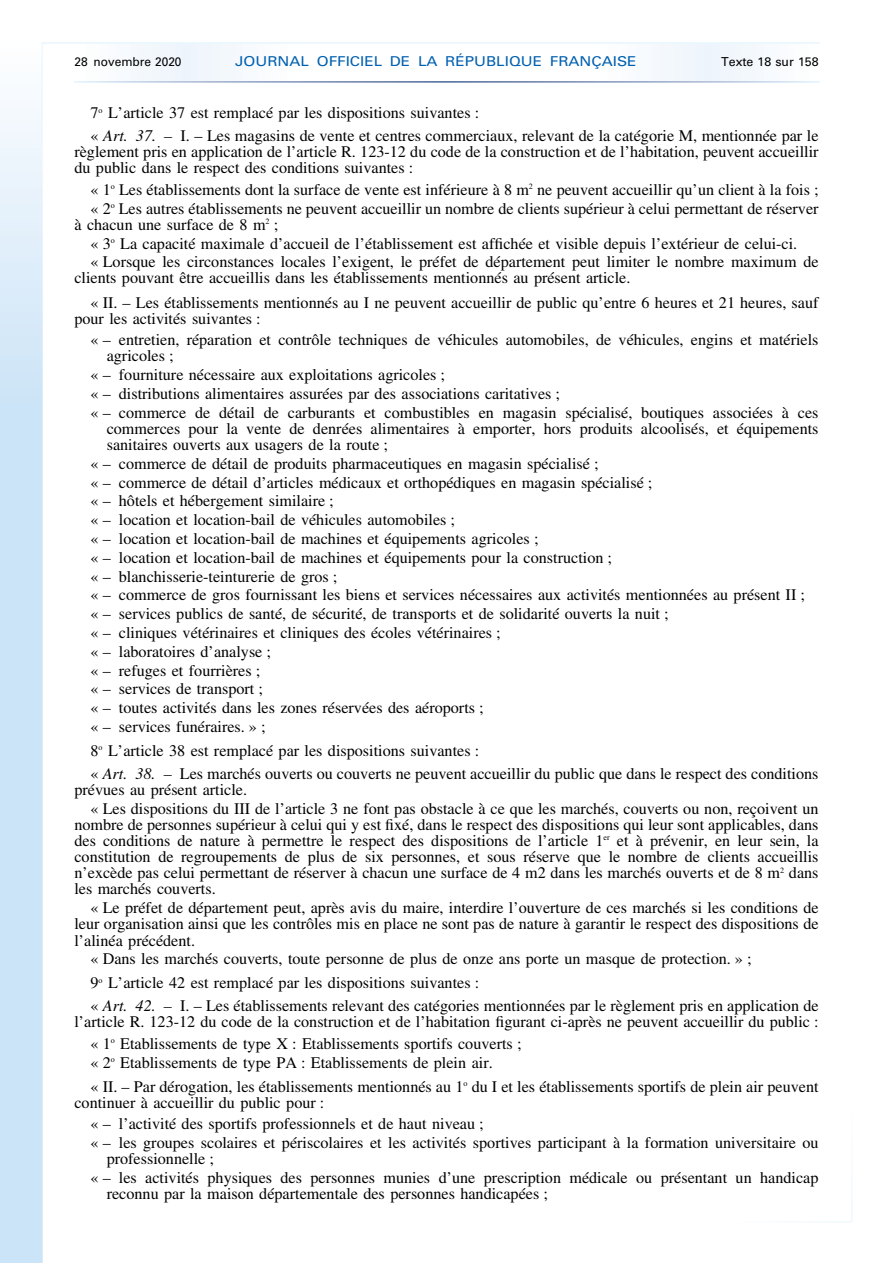
<style>
.page{position:relative;width:893px;height:1263px;background:#fff}
.page>*{position:absolute;margin:0;border:0;box-sizing:border-box;transform-origin:0 0}
.t1{font:16.2px/18.8px "Times LT Std";color:#000}
.t2{font:13.65px "Univers LT Std";color:#0060b0;scale:1.13 1}
.t3{font:12.3px "Univers LT Std";color:#000}
.s1{font-style:italic}
</style>
<div class="page">
<img style="left:0;top:42px;width:852px;height:1221px">
<p class="t3" style="left:74px;top:57px;width:109px">28 novembre 2020</p>
<p class="t2" style="left:235px;top:56px;width:357px">JOURNAL OFFICIEL DE LA RÉPUBLIQUE FRANÇAISE</p>
<p class="t3" style="left:721px;top:57px;width:99px">Texte 18 sur 158</p>
<p class="t1" style="left:91px;top:104px;width:729px;line-height:22.8px">7<sup>o</sup> L’article 37 est remplacé par les dispositions suivantes :<br>« <span class="s1">Art. 37. –</span> I. – Les magasins de vente et centres commerciaux, relevant de la catégorie M, mentionnée par le</p>
<p class="t1" style="left:74px;top:146px;width:746px;line-height:16.2px">règlement pris en application de l’article R. 123-12 du code de la construction et de l’habitation, peuvent accueillir du public dans le respect des conditions suivantes :</p>
<p class="t1" style="left:91px;top:182px;width:729px">« 1<sup>o</sup> Les établissements dont la surface de vente est inférieure à 8 m<sup>2</sup> ne peuvent accueillir qu’un client à la fois ; « 2<sup>o</sup> Les autres établissements ne peuvent accueillir un nombre de clients supérieur à celui permettant de réserver</p>
<p class="t1" style="left:91px;top:217px;width:729px;text-indent:-16px">à chacun une surface de 8 m<sup>2</sup> ;<br>« 3<sup>o</sup> La capacité maximale d’accueil de l’établissement est affichée et visible depuis l’extérieur de celui-ci.<br>« Lorsque les circonstances locales l’exigent, le préfet de département peut limiter le nombre maximum de</p>
<p class="t1" style="left:91px;top:268px;width:729px;line-height:24px;text-indent:-16px">clients pouvant être accueillis dans les établissements mentionnés au présent article.<br>« II. – Les établissements mentionnés au I ne peuvent accueillir de public qu’entre 6 heures et 21 heures, sauf</p>
<p class="t1" style="left:91px;top:310px;width:729px;line-height:21.5px;text-indent:-16px">pour les activités suivantes :<br>« – entretien, réparation et contrôle techniques de véhicules automobiles, de véhicules, engins et matériels</p>
<p class="t1" style="left:91px;top:349px;width:729px;text-indent:16px">agricoles ;<br>« – fourniture nécessaire aux exploitations agricoles ;<br>« – distributions alimentaires assurées par des associations caritatives ;<br>« – commerce de détail de carburants et combustibles en magasin spécialisé, boutiques associées à ces</p>
<p class="t1" style="left:107px;top:423px;width:713px;line-height:16.2px">commerces pour la vente de denrées alimentaires à emporter, hors produits alcoolisés, et équipements sanitaires ouverts aux usagers de la route ;</p>
<p class="t1" style="left:91px;top:456px;width:716px">« – commerce de détail de produits pharmaceutiques en magasin spécialisé ;<br>« – commerce de détail d’articles médicaux et orthopédiques en magasin spécialisé ;<br>« – hôtels et hébergement similaire ;<br>« – location et location-bail de véhicules automobiles ;<br>« – location et location-bail de machines et équipements agricoles ;<br>« – location et location-bail de machines et équipements pour la construction ;<br>« – blanchisserie-teinturerie de gros ;<br>« – commerce de gros fournissant les biens et services nécessaires aux activités mentionnées au présent II ; « – services publics de santé, de sécurité, de transports et de solidarité ouverts la nuit ;<br>« – cliniques vétérinaires et cliniques des écoles vétérinaires ;<br>« – laboratoires d’analyse ;<br>« – refuges et fourrières ;<br>« – services de transport ;<br>« – toutes activités dans les zones réservées des aéroports ;<br>« – services funéraires. » ;</p>
<p class="t1" style="left:91px;top:742px;width:729px;line-height:22.6px">8<sup>o</sup> L’article 38 est remplacé par les dispositions suivantes :<br>« <span class="s1">Art. 38. –</span> Les marchés ouverts ou couverts ne peuvent accueillir du public que dans le respect des conditions</p>
<p class="t1" style="left:91px;top:782px;width:729px;text-indent:-16px">prévues au présent article.<br>« Les dispositions du III de l’article 3 ne font pas obstacle à ce que les marchés, couverts ou non, reçoivent un</p>
<p class="t1" style="left:74px;top:819px;width:746px;line-height:16.2px;text-align:justify">nombre de personnes supérieur à celui qui y est fixé, dans le respect des dispositions qui leur sont applicables, dans des conditions de nature à permettre le respect des dispositions de l’article 1<sup>er</sup> et à prévenir, en leur sein, la constitution de regroupements de plus de six personnes, et sous réserve que le nombre de clients accueillis n’excède pas celui permettant de réserver à chacun une surface de 4 m2 dans les marchés ouverts et de 8 m<sup>2</sup> dans les marchés couverts.</p>
<p class="t1" style="left:74px;top:902px;width:746px;line-height:16.2px;text-align:justify;text-indent:16px">« Le préfet de département peut, après avis du maire, interdire l’ouverture de ces marchés si les conditions de leur organisation ainsi que les contrôles mis en place ne sont pas de nature à garantir le respect des dispositions de l’alinéa précédent.</p>
<p class="t1" style="left:91px;top:950px;width:729px;line-height:23.4px">« Dans les marchés couverts, toute personne de plus de onze ans porte un masque de protection. » ;<br>9<sup>o</sup> L’article 42 est remplacé par les dispositions suivantes :<br>« <span class="s1">Art. 42. –</span> I. – Les établissements relevant des catégories mentionnées par le règlement pris en application de</p>
<p class="t1" style="left:91px;top:1014px;width:729px;line-height:21.5px;text-indent:-16px">l’article R. 123-12 du code de la construction et de l’habitation figurant ci-après ne peuvent accueillir du public : « 1<sup>o</sup> Etablissements de type X : Etablissements sportifs couverts ;</p>
<p class="t1" style="left:91px;top:1053px;width:729px;line-height:24px">« 2<sup>o</sup> Etablissements de type PA : Etablissements de plein air.<br>« II. – Par dérogation, les établissements mentionnés au 1<sup>o</sup> du I et les établissements sportifs de plein air peuvent</p>
<p class="t1" style="left:91px;top:1094px;width:395px;line-height:21.5px;text-indent:-16px">continuer à accueillir du public pour :<br>« – l’activité des sportifs professionnels et de haut niveau ;</p>
<p class="t1" style="left:107px;top:1137px;width:713px;line-height:16.2px;text-indent:-16px">« – les groupes scolaires et périscolaires et les activités sportives participant à la formation universitaire ou professionnelle ;</p>
<p class="t1" style="left:107px;top:1172px;width:713px;line-height:16.2px;text-indent:-16px">« – les activités physiques des personnes munies d’une prescription médicale ou présentant un handicap reconnu par la maison départementale des personnes handicapées ;</p>
</div>
